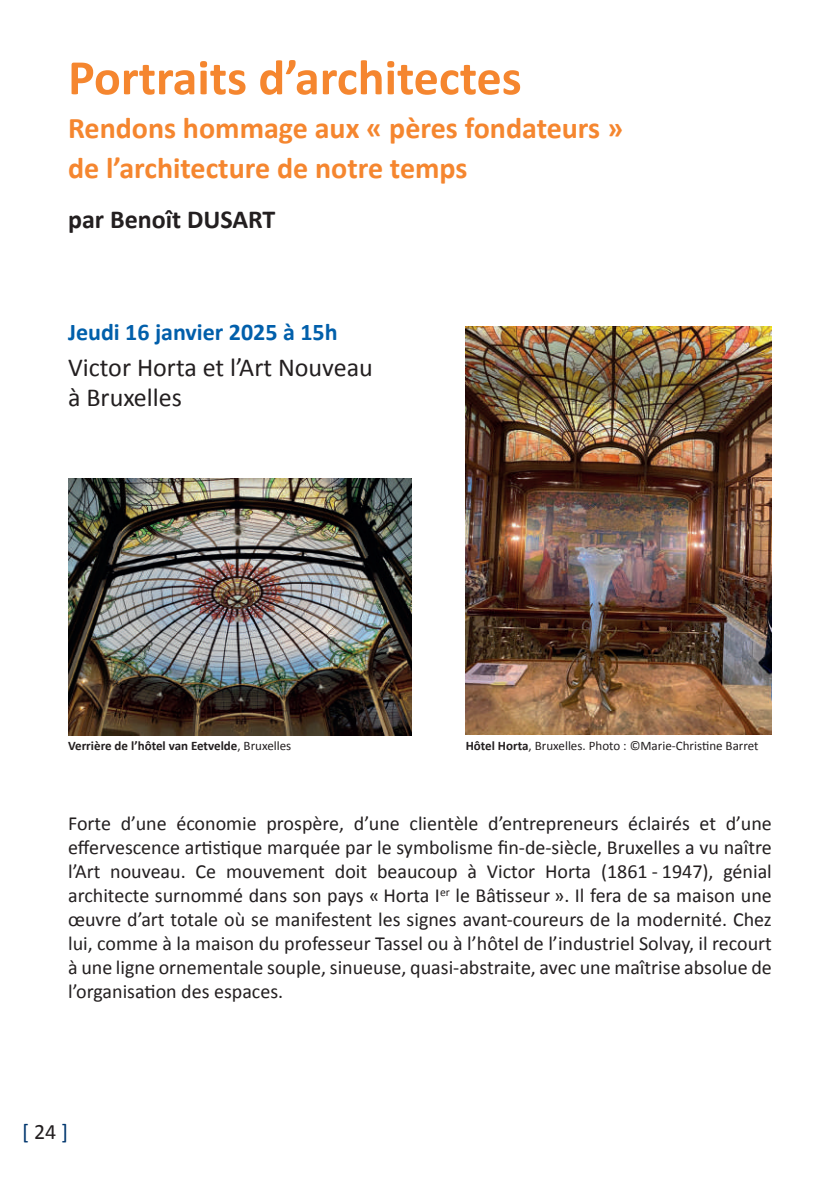
<style>
.page{position:relative;width:840px;height:1191px;background:#fff}
.page>*{position:absolute;margin:0;border:0;box-sizing:border-box;transform-origin:0 0}
.t1{font:700 50px "Calibri";color:#f5862f}
.t2{font:700 30px/40px "Calibri";color:#f5862f}
.t3{font:26px/30px "Calibri";color:#231f20}
.t4{font:700 26px "Calibri";color:#231f20}
.t5{font:700 24px "Calibri";color:#015fab}
.t6{font:22px "Calibri";color:#00366e}
.t7{font:20px/24px "Calibri";color:#231f20;text-align:justify}
.t8{font:13px "Calibri";color:#231f20}
.t9{font:700 13px "Calibri";color:#231f20}
.s1{font-weight:400}
.s2{font-weight:700}
.s3{color:#231f20}
</style>
<div class="page">
<img style="left:68px;top:478px;width:343px;height:258px">
<img style="left:465px;top:326px;width:306px;height:408px">
<h1 class="t1" style="left:68px;top:42px;width:455px">Portraits d’architectes</h1>
<h2 class="t2" style="left:68px;top:107px;width:556px">Rendons hommage aux « pères fondateurs » de l’architecture de notre temps</h2>
<h3 class="t4" style="left:68px;top:201px;width:209px">par Benoît DUSART</h3>
<p class="t5" style="left:68px;top:315px;width:271px">Jeudi 16 janvier 2025 à 15h</p>
<h3 class="t3" style="left:68px;top:352px;width:306px">Victor Horta et l’Art Nouveau à Bruxelles</h3>
<p class="t9" style="left:68px;top:736px;width:225px">Verrière de l’hôtel van Eetvelde<span class="s1">, Bruxelles</span></p>
<p class="t8" style="left:465px;top:736px;width:294px"><span class="s2">Hôtel Horta</span>, Bruxelles. Photo : ©Marie-Christine Barret</p>
<p class="t7" style="left:68px;top:811px;width:705px">Forte d’une économie prospère, d’une clientèle d’entrepreneurs éclairés et d’une effervescence artistique marquée par le symbolisme fin-de-siècle, Bruxelles a vu naître l’Art nouveau. Ce mouvement doit beaucoup à Victor Horta (1861 - 1947), génial architecte surnommé dans son pays « Horta I<sup>er</sup> le Bâtisseur ». Il fera de sa maison une œuvre d’art totale où se manifestent les signes avant-coureurs de la modernité. Chez lui, comme à la maison du professeur Tassel ou à l’hôtel de l’industriel Solvay, il recourt à une ligne ornementale souple, sinueuse, quasi-abstraite, avec une maîtrise absolue de l’organisation des espaces.</p>
<p class="t6" style="left:22px;top:1116px;width:47px">[ <span class="s3">24</span> ]</p>
</div>
